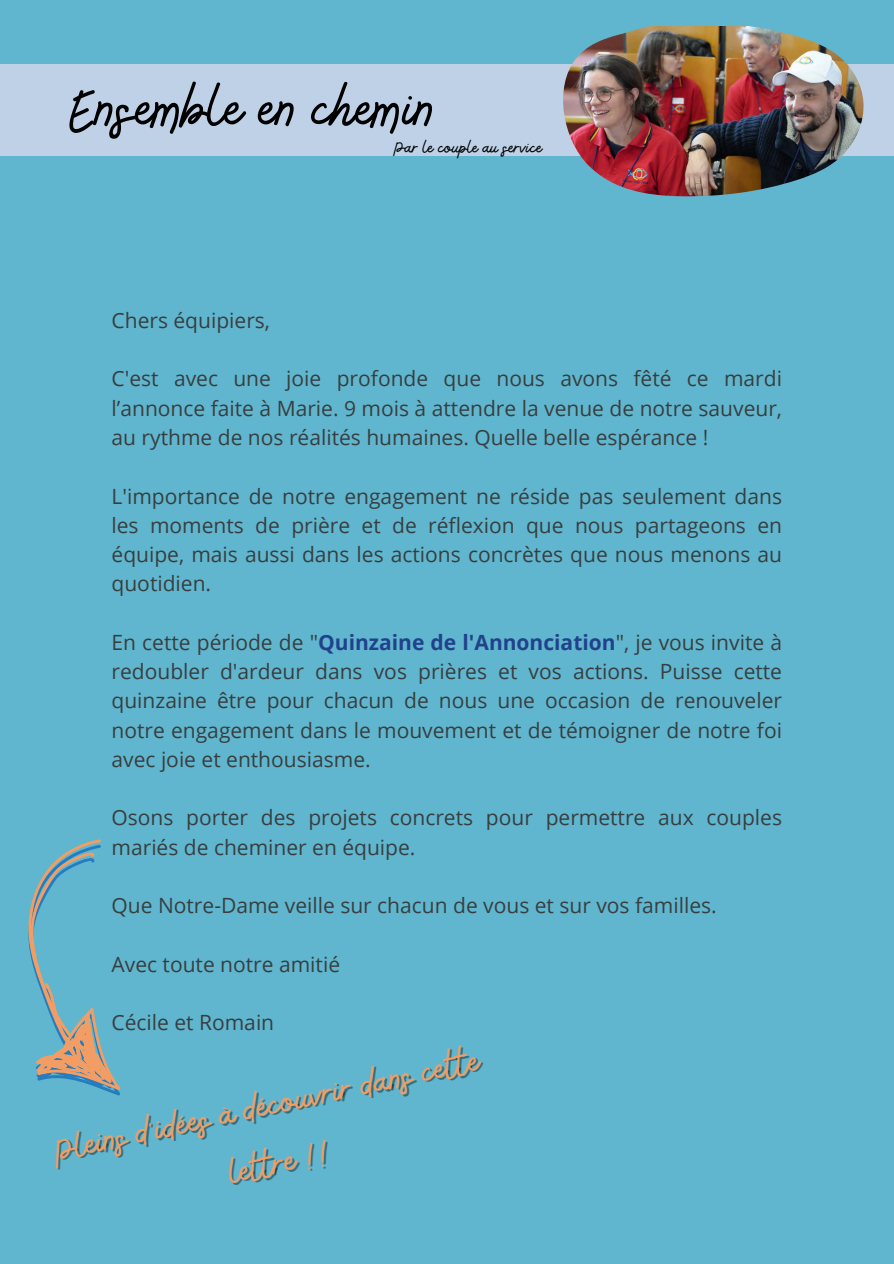
<style>
.page{position:relative;width:894px;height:1264px;background:#fff}
.page>*{position:absolute;margin:0;border:0;box-sizing:border-box;transform-origin:0 0}
.t1{font:69.15px "Bellaboo";color:#000}
.t2{font:42px "Bellaboo";color:#f19d64}
.t3{font:21px/29.2px "Open Sans";color:#383e40;text-align:justify}
.t4{font:21px "Bellaboo";color:#000}
.s1{font-weight:700;color:#21428b}
</style>
<div class="page">
<div style="left:0;top:0;width:893px;height:1263px;background:#60b6ce"></div>
<div style="left:0;top:64px;width:893px;height:91px;background:#bed1e7"></div>
<svg style="left:28px;top:839px;width:93px;height:257px"></svg>
<img style="left:562px;top:27px;width:301px;height:169px">
<p class="t1" style="left:66px;top:64px;width:370px">Ensemble en chemin</p>
<p class="t4" style="left:394px;top:134px;width:149px">Par le couple au service</p>
<p class="t3" style="left:111px;top:305px;width:160px">Chers équipiers,</p>
<h1 class="t3" style="left:111px;top:363px;width:671px">C'est avec une joie profonde que nous avons fêté ce mardi l’annonce faite à Marie. 9 mois à attendre la venue de notre sauveur, au rythme de nos réalités humaines. Quelle belle espérance !</h1>
<p class="t3" style="left:111px;top:480px;width:671px">L'importance de notre engagement ne réside pas seulement dans les moments de prière et de réflexion que nous partageons en équipe, mais aussi dans les actions concrètes que nous menons au quotidien.</p>
<p class="t3" style="left:111px;top:627px;width:671px">En cette période de "<span class="s1">Quinzaine de l'Annonciation</span>", je vous invite à redoubler d'ardeur dans vos prières et vos actions. Puisse cette quinzaine être pour chacun de nous une occasion de renouveler notre engagement dans le mouvement et de témoigner de notre foi avec joie et enthousiasme.</p>
<p class="t3" style="left:111px;top:802px;width:671px">Osons porter des projets concrets pour permettre aux couples mariés de cheminer en équipe.</p>
<p class="t3" style="left:111px;top:890px;width:606px">Que Notre-Dame veille sur chacun de vous et sur vos familles.</p>
<p class="t3" style="left:111px;top:948px;width:230px">Avec toute notre amitié</p>
<p class="t3" style="left:111px;top:1007px;width:164px">Cécile et Romain</p>
<p class="t2" style="left:50px;top:1123px;width:434px;rotate:-12deg">Pleins d’idées à découvrir dans cette</p>
<p class="t2" style="left:223px;top:1146px;width:105px;rotate:-12deg">lettre !!</p>
</div>
